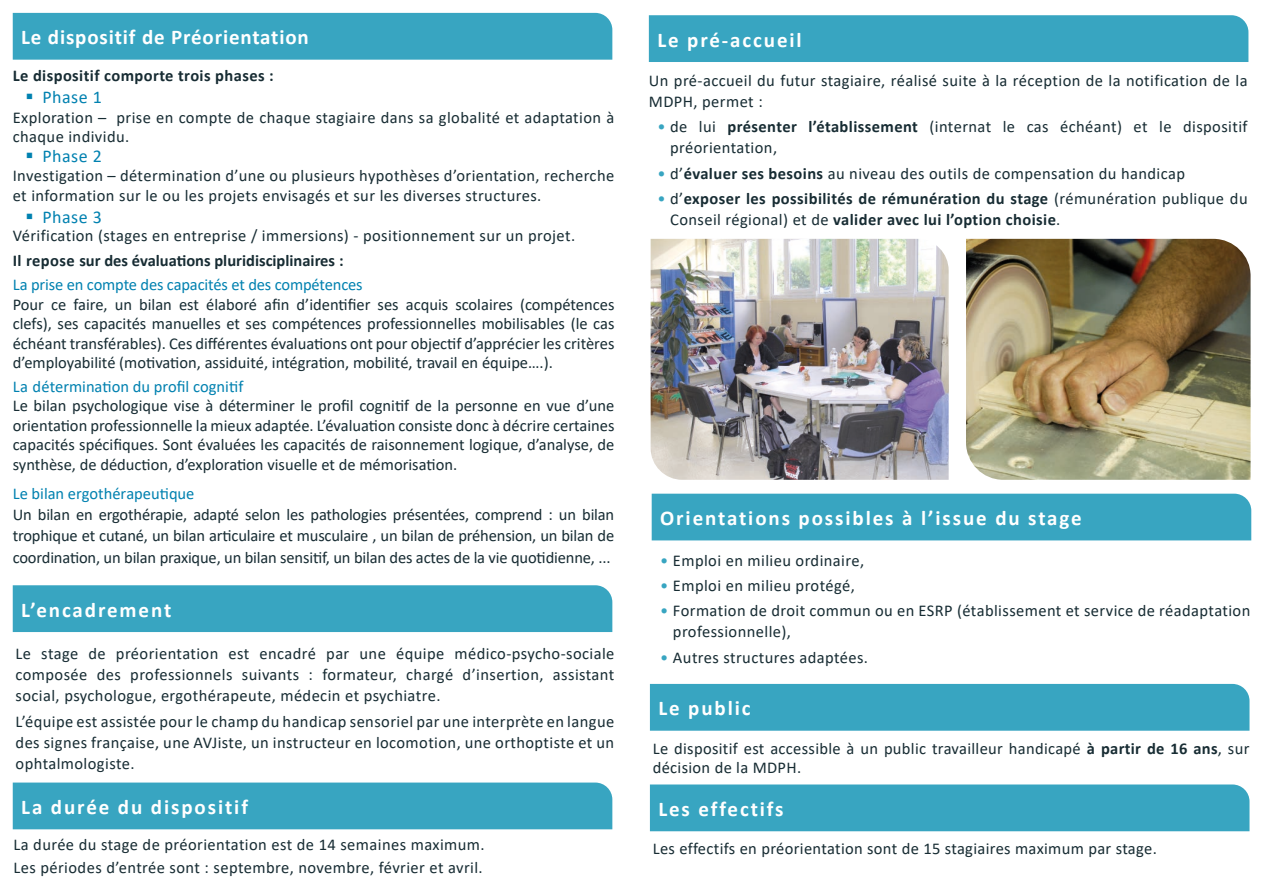
<style>
.page{position:relative;width:1263px;height:893px;background:#fff}
.page>*{position:absolute;margin:0;border:0;box-sizing:border-box;transform-origin:0 0}
.sous_titres_blancs{font:700 21px "Calibri";letter-spacing:.09em;color:#fff}
.sous_titres_blancs-2{font:700 21px "Calibri";letter-spacing:.04em;color:#fff}
.t1{font:18px "Calibri";letter-spacing:.025em;color:#0081b0}
.article_noir{font:16.5px/19.5px "Calibri";letter-spacing:.025em;color:#172c33}
.article_noir-2{font:700 16.5px/21px "Calibri";letter-spacing:.025em;color:#172c33}
.article_noir-3{font:16.5px "Calibri";letter-spacing:-.005em;color:#0081b0}
.article_noir-4{font:700 16.5px "Calibri";color:#172c33}
.s1{color:#38a5c1}
.s2{font-weight:700}
.s3{font-weight:400;color:#38a5c1}
.s4{font-weight:400}
</style>
<div class="page">
<div style="left:13px;top:13px;width:599px;height:47px;background:#38a5c1"></div>
<div style="left:650px;top:784px;width:599px;height:47px;background:#38a5c1"></div>
<div style="left:650px;top:684px;width:599px;height:47px;background:#38a5c1"></div>
<div style="left:13px;top:782px;width:599px;height:47px;background:#38a5c1"></div>
<div style="left:652px;top:494px;width:599px;height:46px;background:#38a5c1"></div>
<div style="left:13px;top:585px;width:599px;height:47px;background:#38a5c1"></div>
<div style="left:649px;top:15px;width:599px;height:47px;background:#38a5c1"></div>
<img style="left:651px;top:239px;width:298px;height:241px">
<img style="left:966px;top:239px;width:284px;height:241px">
<p class="sous_titres_blancs-2" style="left:21px;top:22px;width:289px">Le dispositif de Préorientation</p>
<p class="article_noir-2" style="left:13px;top:65px;width:262px">Le dispositif comporte trois phases :</p>
<p class="t1" style="left:43px;top:85px;width:61px">Phase 1</p>
<p class="article_noir" style="left:13px;top:107px;width:603px">Exploration – prise en compte de chaque stagiaire dans sa globalité et adaptation à chaque individu.</p>
<p class="t1" style="left:43px;top:143px;width:61px">Phase 2</p>
<p class="article_noir" style="left:13px;top:166px;width:603px">Investigation – détermination d’une ou plusieurs hypothèses d’orientation, recherche et information sur le ou les projets envisagés et sur les diverses structures.</p>
<p class="t1" style="left:43px;top:205px;width:61px">Phase 3</p>
<p class="article_noir" style="left:13px;top:226px;width:564px">Vérification (stages en entreprise / immersions) - positionnement sur un projet.</p>
<p class="article_noir-4" style="left:13px;top:249px;width:333px">Il repose sur des évaluations pluridisciplinaires :</p>
<p class="article_noir-3" style="left:13px;top:273px;width:351px">La prise en compte des capacités et des compétences</p>
<p class="article_noir" style="left:13px;top:294px;width:603px;text-align:justify">Pour ce faire, un bilan est élaboré afin d’identifier ses acquis scolaires (compétences clefs), ses capacités manuelles et ses compétences professionnelles mobilisables (le cas échéant transférables). Ces différentes évaluations ont pour objectif d’apprécier les critères d’employabilité (motivation, assiduité, intégration, mobilité, travail en équipe….).</p>
<p class="article_noir-3" style="left:13px;top:375px;width:232px">La détermination du profil cognitif</p>
<p class="article_noir" style="left:13px;top:396px;width:603px;text-align:justify">Le bilan psychologique vise à déterminer le profil cognitif de la personne en vue d’une orientation professionnelle la mieux adaptée. L’évaluation consiste donc à décrire certaines capacités spécifiques. Sont évaluées les capacités de raisonnement logique, d’analyse, de synthèse, de déduction, d’exploration visuelle et de mémorisation.</p>
<p class="article_noir-3" style="left:13px;top:483px;width:183px">Le bilan ergothérapeutique</p>
<p class="article_noir" style="left:13px;top:504px;width:603px;line-height:21px;text-align:justify">Un bilan en ergothérapie, adapté selon les pathologies présentées, comprend : un bilan trophique et cutané, un bilan articulaire et musculaire , un bilan de préhension, un bilan de coordination, un bilan praxique, un bilan sensitif, un bilan des actes de la vie quotidienne, ...</p>
<p class="sous_titres_blancs" style="left:21px;top:595px;width:152px">L’encadrement</p>
<p class="article_noir" style="left:16px;top:643px;width:600px;line-height:21px;text-align:justify">Le stage de préorientation est encadré par une équipe médico-psycho-sociale composée des professionnels suivants : formateur, chargé d’insertion, assistant social, psychologue, ergothérapeute, médecin et psychiatre.</p>
<p class="article_noir" style="left:16px;top:710px;width:600px;line-height:21px;text-align:justify">L’équipe est assistée pour le champ du handicap sensoriel par une interprète en langue des signes française, une AVJiste, un instructeur en locomotion, une orthoptiste et un ophtalmologiste.</p>
<p class="sous_titres_blancs" style="left:21px;top:792px;width:228px">La durée du dispositif</p>
<p class="article_noir" style="left:13px;top:834px;width:473px">La durée du stage de préorientation est de 14 semaines maximum.</p>
<p class="article_noir" style="left:13px;top:858px;width:471px">Les périodes d’entrée sont : septembre, novembre, février et avril.</p>
<p class="sous_titres_blancs" style="left:657px;top:25px;width:146px">Le pré-accueil</p>
<p class="article_noir" style="left:649px;top:70px;width:600px;line-height:21px">Un pré-accueil du futur stagiaire, réalisé suite à la réception de la notification de la<br>MDPH, permet :</p>
<p class="article_noir" style="left:670px;top:116px;width:579px;line-height:21px;text-indent:-13px"><span class="s1">•</span> de lui <span class="s2">présenter l’établissement</span> (internat le cas échéant) et le dispositif préorientation,</p>
<p class="article_noir" style="left:657px;top:163px;width:529px"><span class="s1">•</span> d’<span class="s2">évaluer ses besoins</span> au niveau des outils de compensation du handicap</p>
<p class="article_noir-2" style="left:670px;top:188px;width:579px;text-indent:-13px"><span class="s3">•</span> <span class="s4">d’</span>exposer les possibilités de rémunération du stage <span class="s4">(rémunération publique du<br>Conseil régional) et de</span> valider avec lui l’option choisie<span class="s4">.</span></p>
<p class="sous_titres_blancs" style="left:660px;top:503px;width:423px">Orientations possibles à l’issue du stage</p>
<p class="article_noir" style="left:660px;top:550px;width:205px"><span class="s1">•</span> Emploi en milieu ordinaire,</p>
<p class="article_noir" style="left:660px;top:575px;width:196px"><span class="s1">•</span> Emploi en milieu protégé,</p>
<p class="article_noir" style="left:673px;top:600px;width:579px;line-height:21px;text-indent:-13px"><span class="s1">•</span> Formation de droit commun ou en ESRP (établissement et service de réadaptation professionnelle),</p>
<p class="article_noir" style="left:660px;top:647px;width:209px"><span class="s1">•</span> Autres structures adaptées.</p>
<p class="sous_titres_blancs" style="left:658px;top:693px;width:94px">Le public</p>
<p class="article_noir" style="left:653px;top:738px;width:598px">Le dispositif est accessible à un public travailleur handicapé <span class="s2">à partir de 16 ans</span>, sur décision de la MDPH.</p>
<p class="sous_titres_blancs" style="left:658px;top:794px;width:127px">Les effectifs</p>
<p class="article_noir" style="left:653px;top:839px;width:506px">Les effectifs en préorientation sont de 15 stagiaires maximum par stage.</p>
</div>
